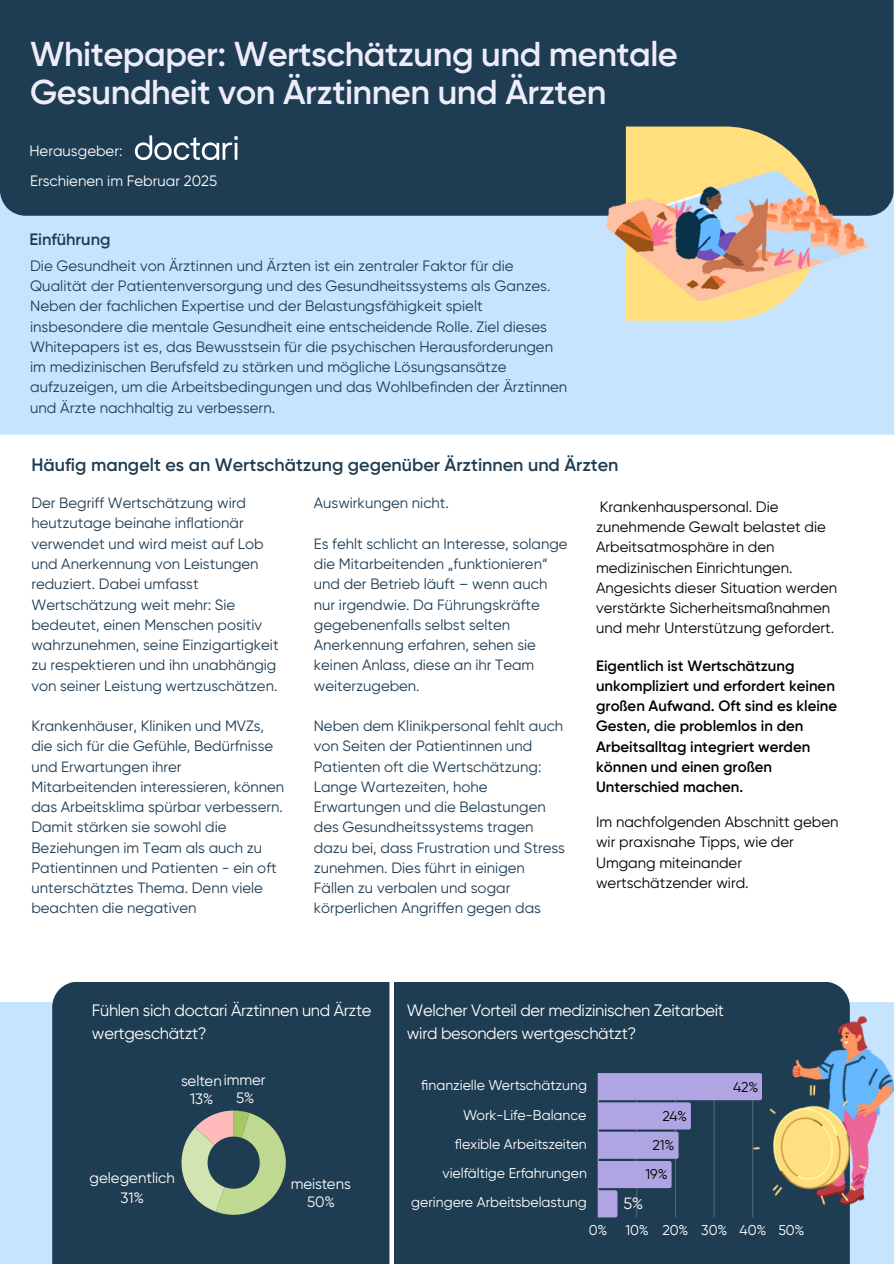
<style>
.page{position:relative;width:894px;height:1264px;background:#fff}
.page>*{position:absolute;margin:0;border:0;box-sizing:border-box;transform-origin:0 0}
.t1{font:600 34.5px/37.7px "Gilroy";letter-spacing:-.015em;color:#efecf9}
.t2{font:600 18px "Gilroy";color:#1e3c52}
.t3{font:16.5px/22.5px "Gilroy";letter-spacing:-.02em;color:#fff}
.t4{font:600 16.5px "Gilroy";color:#1e3c52}
.t5{font:16.2px "Gilroy";color:#fff}
.t6{font:15px/20.2px "Gilroy";color:#1e3c52}
.t7{font:15px/20.2px "Gilroy";color:#000}
.t8{font:600 15px/20.2px "Gilroy";color:#000}
.t9{font:15px/17.7px "Gilroy";color:#fff;text-align:center}
.t10{font:14.1px/29.2px "Gilroy";color:#fff;text-align:right}
.t11{font:14.1px "Gilroy";letter-spacing:-.005em;color:#000}
</style>
<div class="page">
<div style="left:0;top:1001px;width:893px;height:262px;background:#c7e4ff"></div>
<div style="left:0;top:216px;width:893px;height:219px;background:#c7e4ff"></div>
<div style="left:0;top:0;width:893px;height:216px;background:#1e3c52"></div>
<svg style="left:625px;top:126px;width:196px;height:195px;background:#d9c783"></svg>
<img style="left:606px;top:171px;width:260px;height:129px">
<svg style="left:135px;top:135px;width:102px;height:25px"></svg>
<div style="left:52px;top:982px;width:797px;height:281px;background:#1e3c52"></div>
<img style="left:741px;top:1016px;width:152px;height:187px">
<hr style="left:597px;top:1073px;width:1px;height:144px;background:#486072">
<svg style="left:598px;top:1073px;width:163px;height:144px;background:#67709a"></svg>
<svg style="left:181px;top:1110px;width:105px;height:104px;background:#83967e"></svg>
<div style="left:389px;top:959px;width:5px;height:304px;background:#fff"></div>
<h1 class="t1" style="left:30px;top:35px;width:649px">Whitepaper: Wertschätzung und mentale<br>Gesundheit von Ärztinnen und Ärzten</h1>
<h2 class="t9" style="left:29px;top:142px;width:95px">Herausgeber:</h2>
<p class="t9" style="left:30px;top:172px;width:188px">Erschienen im Februar 2025</p>
<p class="t4" style="left:29px;top:230px;width:83px">Einführung</p>
<p class="t6" style="left:30px;top:256px;width:538px">Die Gesundheit von Ärztinnen und Ärzten ist ein zentraler Faktor für die Qualität der Patientenversorgung und des Gesundheitssystems als Ganzes.<br>Neben der fachlichen Expertise und der Belastungsfähigkeit spielt insbesondere die mentale Gesundheit eine entscheidende Rolle. Ziel dieses Whitepapers ist es, das Bewusstsein für die psychischen Herausforderungen im medizinischen Berufsfeld zu stärken und mögliche Lösungsansätze aufzuzeigen, um die Arbeitsbedingungen und das Wohlbefinden der Ärztinnen und Ärzte nachhaltig zu verbessern.</p>
<p class="t2" style="left:31px;top:453px;width:588px">Häufig mangelt es an Wertschätzung gegenüber Ärztinnen und Ärzten</p>
<p class="t6" style="left:31px;top:493px;width:249px">Der Begriff Wertschätzung wird heutzutage beinahe inflationär verwendet und wird meist auf Lob und Anerkennung von Leistungen reduziert. Dabei umfasst Wertschätzung weit mehr: Sie bedeutet, einen Menschen positiv wahrzunehmen, seine Einzigartigkeit zu respektieren und ihn unabhängig von seiner Leistung wertzuschätzen.</p>
<p class="t6" style="left:31px;top:715px;width:254px">Krankenhäuser, Kliniken und MVZs, die sich für die Gefühle, Bedürfnisse und Erwartungen ihrer<br>Mitarbeitenden interessieren, können das Arbeitsklima spürbar verbessern.<br>Damit stärken sie sowohl die<br>Beziehungen im Team als auch zu<br>Patientinnen und Patienten - ein oft unterschätztes Thema. Denn viele beachten die negativen</p>
<h2 class="t6" style="left:314px;top:493px;width:137px">Auswirkungen nicht.</h2>
<p class="t6" style="left:314px;top:533px;width:255px">Es fehlt schlicht an Interesse, solange die Mitarbeitenden „funktionieren“ und der Betrieb läuft – wenn auch nur irgendwie. Da Führungskräfte gegebenenfalls selbst selten<br>Anerkennung erfahren, sehen sie keinen Anlass, diese an ihr Team weiterzugeben.</p>
<p class="t6" style="left:314px;top:715px;width:252px">Neben dem Klinikpersonal fehlt auch von Seiten der Patientinnen und<br>Patienten oft die Wertschätzung:<br>Lange Wartezeiten, hohe<br>Erwartungen und die Belastungen des Gesundheitssystems tragen dazu bei, dass Frustration und Stress zunehmen. Dies führt in einigen<br>Fällen zu verbalen und sogar körperlichen Angriffen gegen das</p>
<h4 class="t7" style="left:596px;top:496px;width:243px">Krankenhauspersonal. Die zunehmende Gewalt belastet die<br>Arbeitsatmosphäre in den medizinischen Einrichtungen.<br>Angesichts dieser Situation werden verstärkte Sicherheitsmaßnahmen und mehr Unterstützung gefordert.</h4>
<p class="t8" style="left:596px;top:655px;width:242px">Eigentlich ist Wertschätzung unkompliziert und erfordert keinen großen Aufwand. Oft sind es kleine<br>Gesten, die problemlos in den<br>Arbeitsalltag integriert werden können und einen großen<br>Unterschied machen.</p>
<p class="t7" style="left:596px;top:811px;width:244px">Im nachfolgenden Abschnitt geben wir praxisnahe Tipps, wie der<br>Umgang miteinander wertschätzender wird.</p>
<p class="t3" style="left:92px;top:999px;width:281px">Fühlen sich doctari Ärztinnen und Ärzte wertgeschätzt?</p>
<p class="t3" style="left:407px;top:999px;width:319px">Welcher Vorteil der medizinischen Zeitarbeit wird besonders wertgeschätzt?</p>
<p class="t9" style="left:190px;top:1072px;width:77px;text-align:left;text-indent:-9px">seltenimmer<br>13%</p>
<p class="t9" style="left:236px;top:1088px;width:20px">5%</p>
<p class="t9" style="left:89px;top:1167px;width:87px;line-height:20.5px">gelegentlich<br>31%</p>
<p class="t9" style="left:290px;top:1174px;width:62px">meistens<br>50%</p>
<p class="t10" style="left:411px;top:1070px;width:177px">fi nanzielle Wertschätzung<br>Work-Life-Balance<br>fl exible Arbeitszeiten vielfältige Erfahrungen geringere Arbeitsbelastung</p>
<p class="t11" style="left:732px;top:1078px;width:27px">42%</p>
<p class="t11" style="left:662px;top:1107px;width:26px">24%</p>
<p class="t11" style="left:652px;top:1137px;width:24px">21%</p>
<p class="t11" style="left:645px;top:1166px;width:24px">19%</p>
<p class="t5" style="left:623px;top:1193px;width:21px">5%</p>
<p class="t10" style="left:589px;top:1215px;width:20px">0%</p>
<p class="t10" style="left:625px;top:1215px;width:180px">10% 20% 30% 40% 50%</p>
</div>
